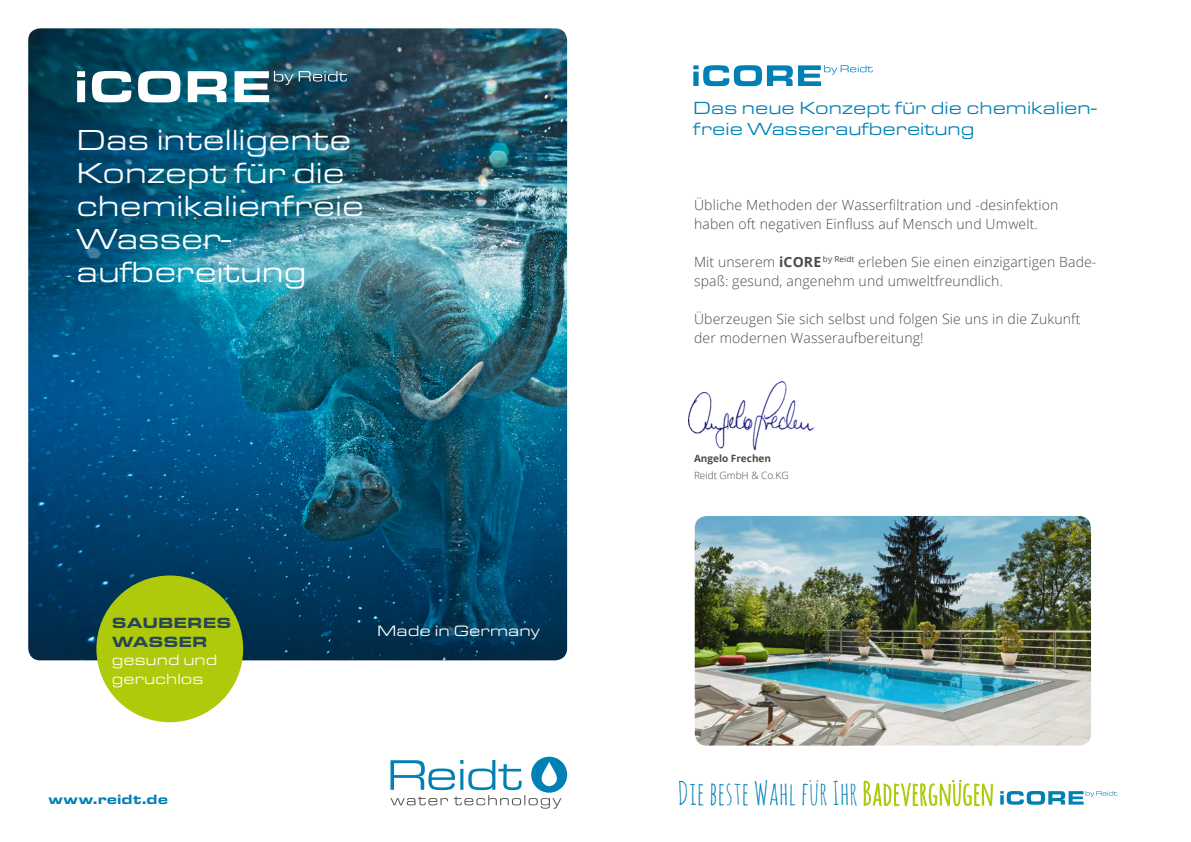
<style>
.page{position:relative;width:1191px;height:842px;background:#fff}
.page>*{position:absolute;margin:0;border:0;box-sizing:border-box;transform-origin:0 0}
.t1{font:32px "Amatic SC";color:#0080b5}
.t2{font:expanded 30px/33px "Micro Square";color:#fff}
.t3{font:expanded 18.2px/21px "Micro Square";color:#0080b5}
.t4{font:expanded 15.6px "Micro Square";color:#fff}
.t5{font:expanded 15.3px/18.4px "Micro Square";color:#fff}
.t6{font:900 expanded 15.3px/18.4px "Micro Square";color:#294754}
.t7{font:300 14px/19px "Open Sans";letter-spacing:.01em;color:#4a4a49}
.t8{font:900 expanded 14px "Micro Square";color:#0080b5}
.t9{font:300 10px "Open Sans";color:#4a4a49}
.t10{font:700 10px "Open Sans";color:#4a4a49}
.s1{font-weight:700}
.s2{color:#afca0b}
</style>
<div class="page">
<img style="left:28px;top:28px;width:539px;height:632px">
<div style="left:96px;top:575px;width:147px;height:147px;background:#afca0b;border-radius:50%"></div>
<svg style="left:77px;top:71px;width:270px;height:31px"></svg>
<svg style="left:390px;top:757px;width:177px;height:52px"></svg>
<img style="left:694px;top:516px;width:397px;height:230px">
<svg style="left:693px;top:65px;width:179px;height:21px"></svg>
<img style="left:688px;top:381px;width:127px;height:68px">
<svg style="left:1000px;top:791px;width:117px;height:14px"></svg>
<svg style="left:863px;top:779px;width:130px;height:28px"></svg>
<h2 class="t2" style="left:77px;top:124px;width:289px">Das intelligente<br>Konzept für die chemikalienfreie<br>Wasser&shy;aufbereitung</h2>
<p class="t6" style="left:112px;top:614px;width:121px">SAUBERES<br>WASSER</p>
<p class="t5" style="left:112px;top:651px;width:107px">gesund und geruchlos</p>
<p class="t8" style="left:48px;top:791px;width:121px">www.reidt.de</p>
<p class="t4" style="left:377px;top:622px;width:164px">Made in Germany</p>
<h3 class="t3" style="left:693px;top:98px;width:405px">Das neue Konzept für die chemikalien&shy;freie Wasseraufbereitung</h3>
<p class="t7" style="left:694px;top:195px;width:366px">Übliche Methoden der Wasserfiltration und -desinfektion haben oft negativen Einfluss auf Mensch und Umwelt.</p>
<p class="t7" style="left:694px;top:252px;width:403px">Mit unserem <span class="s1">iCORE</span> <sup>by</sup> <sup>Reidt</sup> erleben Sie einen einzigartigen Bade&shy;spaß: gesund, angenehm und umweltfreundlich.</p>
<p class="t7" style="left:694px;top:309px;width:388px">Überzeugen Sie sich selbst und folgen Sie uns in die Zukunft der modernen Wasseraufbereitung!</p>
<p class="t10" style="left:694px;top:451px;width:78px">Angelo Frechen</p>
<p class="t9" style="left:694px;top:469px;width:96px">Reidt GmbH &amp; Co.KG</p>
<h1 class="t1" style="left:677px;top:773px;width:318px">Die beste Wahl für Ihr <span class="s2">Badevergnügen</span></h1>
</div>
